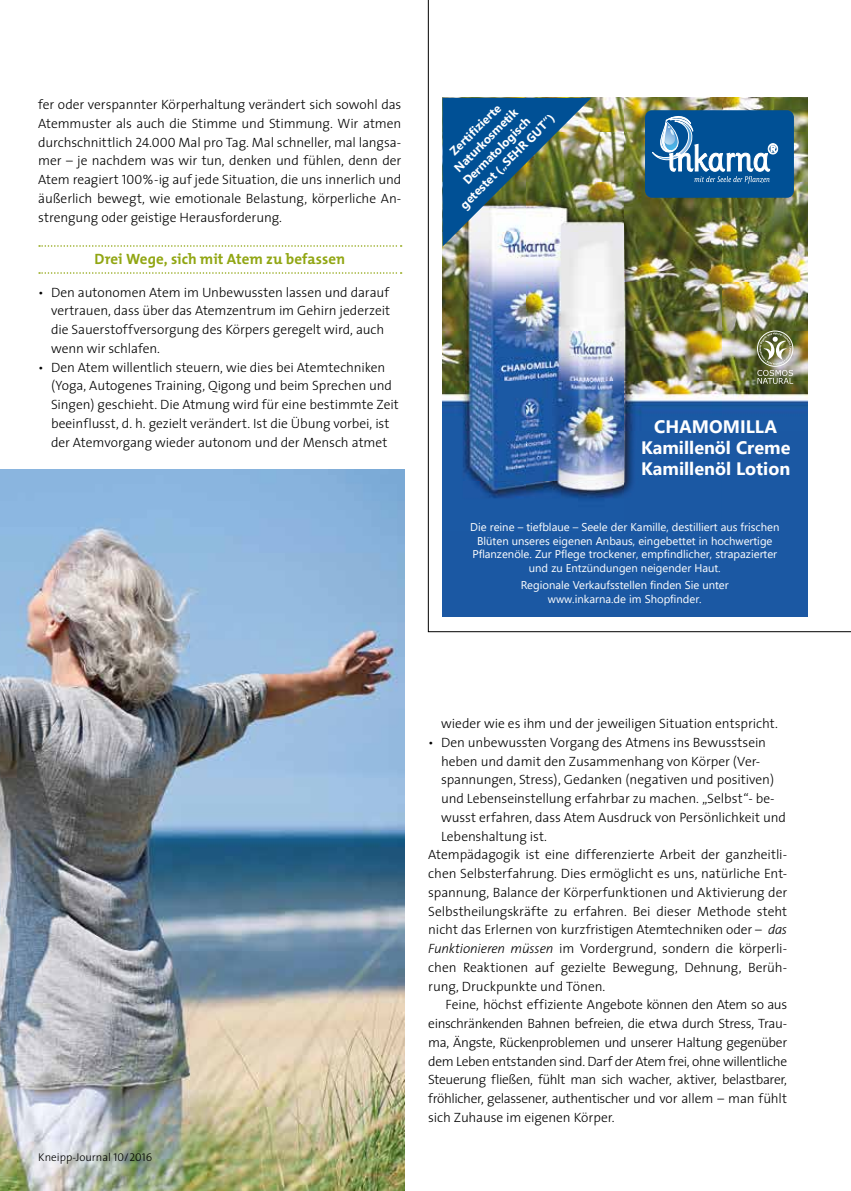
<style>
.page{position:relative;width:851px;height:1191px;background:#fff}
.page>*{position:absolute;margin:0;border:0;box-sizing:border-box;transform-origin:0 0}
.t1{font:700 18px/21px "Segoe UI";color:#fff;text-align:center}
.t2{font:700 15px "The Mix";letter-spacing:.005em;color:#91a613}
.t3{font:300 13.5px/18.8px "The Sans";letter-spacing:-.01em;color:#000}
.t4{font:300 13.5px "The Sans";letter-spacing:-.03em;color:#000}
.t5{font:700 12px/15px "Segoe UI";color:#fff;text-align:center}
.t6{font:11.25px/13.5px "Segoe UI";color:#fff;text-align:center}
.t7{font:300 11.25px "The Sans";color:#000}
.s1{font-family:"The Sans Light Caps";font-weight:400}
.s2{font-style:italic}
</style>
<div class="page">
<svg style="left:428px;top:0;width:422px;height:632px"></svg>
<img style="left:0;top:469px;width:404px;height:722px">
<svg style="left:39px;top:245px;width:362px;height:2px"></svg>
<svg style="left:39px;top:272px;width:362px;height:2px"></svg>
<img style="left:442px;top:98px;width:364px;height:519px">
<img style="left:442px;top:98px;width:149px;height:149px">
<div style="left:757px;top:331px;width:36px;height:35px;border:1px solid #fff;border-radius:50%"></div>
<svg style="left:757px;top:332px;width:36px;height:52px"></svg>
<div style="left:645px;top:110px;width:148px;height:88px;background:#005095;border-radius:7px"></div>
<svg style="left:652px;top:116px;width:125px;height:67px"></svg>
<p class="t3" style="left:38px;top:95px;width:364px;text-align:justify">fer oder verspannter Körperhaltung verändert sich sowohl das Atemmuster als auch die Stimme und Stimmung. Wir atmen durchschnittlich <span class="s1">24</span>.<span class="s1">000</span> Mal pro Tag. Mal schneller, mal langsa&shy;mer – je nachdem was wir tun, denken und fühlen, denn der Atem reagiert <span class="s1">100</span>%-ig auf jede Situation, die uns innerlich und äußerlich bewegt, wie emotionale Belastung, körperliche An&shy;strengung oder geistige Herausforderung.</p>
<p class="t2" style="left:94px;top:246px;width:252px">Drei Wege, sich mit Atem zu befassen</p>
<p class="t3" style="left:51px;top:282px;width:340px;text-indent:-13px">• Den autonomen Atem im Unbewussten lassen und darauf vertrauen, dass über das Atemzentrum im Gehirn jederzeit die Sauerstoffversorgung des Körpers geregelt wird, auch wenn wir schlafen.</p>
<p class="t3" style="left:51px;top:357px;width:349px;text-indent:-13px">• Den Atem willentlich steuern, wie dies bei Atemtechniken (Yoga, Autogenes Training, Qigong und beim Sprechen und Singen) geschieht. Die Atmung wird für eine bestimmte Zeit beeinflusst, d. h. gezielt verändert. Ist die Übung vorbei, ist der Atemvorgang wieder autonom und der Mensch atmet</p>
<p class="t5" style="left:425px;top:169px;width:129px;rotate:-45deg">Zertifi zierte<br>Naturkosmetik<br>Dermatologisch getestet („SEHR GUT“)</p>
<h1 class="t1" style="left:641px;top:415px;width:151px">CHAMOMILLA<br>Kamillenöl Creme<br>Kamillenöl Lotion</h1>
<p class="t6" style="left:470px;top:520px;width:311px">Die reine – tiefblaue – Seele der Kamille, destilliert aus frischen Blüten unseres eigenen Anbaus, eingebettet in hochwertige Pflanzenöle. Zur Pflege trockener, empfindlicher, strapazierter und zu Entzündungen neigender Haut.</p>
<p class="t6" style="left:520px;top:578px;width:209px">Regionale Verkaufsstellen finden Sie unter www.inkarna.de im Shopfinder.</p>
<p class="t7" style="left:38px;top:1147px;width:115px">Kneipp-Journal <span class="s1">10/2016</span></p>
<p class="t3" style="left:441px;top:713px;width:338px">wieder wie es ihm und der jeweiligen Situation entspricht.</p>
<p class="t3" style="left:428px;top:732px;width:339px">• Den unbewussten Vorgang des Atmens ins Bewusstsein</p>
<p class="t3" style="left:441px;top:751px;width:321px">heben und damit den Zusammenhang von Körper (Ver-</p>
<p class="t3" style="left:441px;top:770px;width:334px">spannungen, Stress), Gedanken (negativen und positiven)</p>
<p class="t3" style="left:441px;top:788px;width:335px">und Lebenseinstellung erfahrbar zu machen. „Selbst“- be-</p>
<p class="t3" style="left:441px;top:807px;width:346px">wusst erfahren, dass Atem Ausdruck von Persönlichkeit und</p>
<p class="t3" style="left:441px;top:826px;width:107px">Lebenshaltung ist.</p>
<p class="t3" style="left:428px;top:845px;width:360px">Atempädagogik ist eine differenzierte Arbeit der ganzheitli-</p>
<p class="t3" style="left:428px;top:863px;width:360px">chen Selbsterfahrung. Dies ermöglicht es uns, natürliche Ent-</p>
<p class="t3" style="left:428px;top:882px;width:360px">spannung, Balance der Körperfunktionen und Aktivierung der</p>
<p class="t3" style="left:428px;top:901px;width:360px">Selbstheilungskräfte zu erfahren. Bei dieser Methode steht</p>
<p class="t3" style="left:428px;top:920px;width:360px">nicht das Erlernen von kurzfristigen Atemtechniken oder – <span class="s2">das</span></p>
<p class="t3" style="left:428px;top:938px;width:360px"><span class="s2">Funktionieren müssen</span> im Vordergrund, sondern die körperli-</p>
<p class="t3" style="left:428px;top:957px;width:360px">chen Reaktionen auf gezielte Bewegung, Dehnung, Berüh-</p>
<p class="t3" style="left:428px;top:976px;width:178px">rung, Druckpunkte und Tönen.</p>
<p class="t3" style="left:445px;top:995px;width:343px">Feine, höchst effiziente Angebote können den Atem so aus</p>
<p class="t4" style="left:428px;top:1012px;width:360px">einschränkenden Bahnen befreien, die etwa durch Stress, Trau-</p>
<p class="t4" style="left:428px;top:1031px;width:360px">ma, Ängste, Rückenproblemen und unserer Haltung gegenüber</p>
<p class="t3" style="left:428px;top:1051px;width:360px">dem Leben entstanden sind. Darf der Atem frei, ohne willentliche</p>
<p class="t4" style="left:428px;top:1068px;width:360px">Steuerung fließen, fühlt man sich wacher, aktiver, belastbarer,</p>
<p class="t3" style="left:428px;top:1088px;width:360px">fröhlicher, gelassener, authentischer und vor allem – man fühlt</p>
<p class="t3" style="left:428px;top:1107px;width:188px">sich Zuhause im eigenen Körper.</p>
</div>
